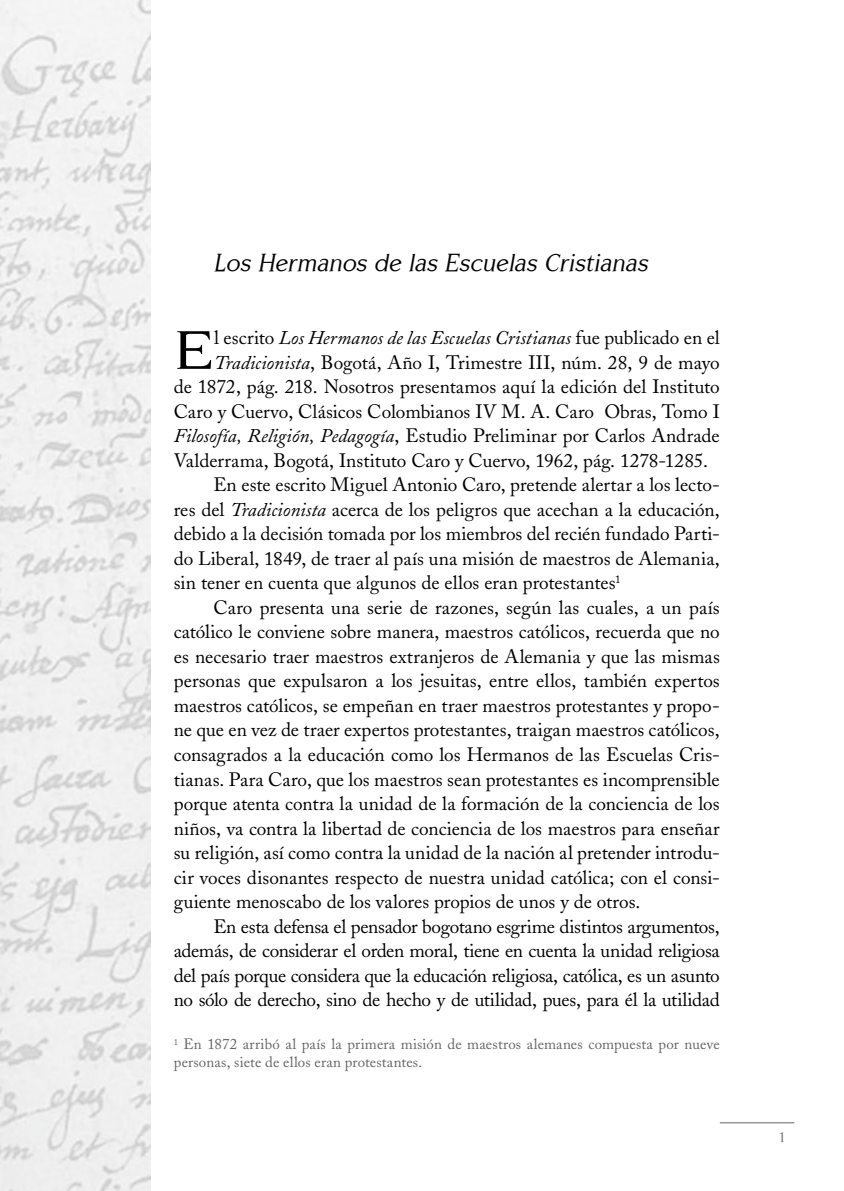
<style>
.page{position:relative;width:844px;height:1191px;background:#fff}
.page>*{position:absolute;margin:0;border:0;box-sizing:border-box;transform-origin:0 0}
.t1{font:54.77px "Centabel";color:#000;scale:1.25 1}
.t2{font:italic 24.5px "Centabel";color:#000}
.t3{font:19.25px "Adobe Caslon";color:#000}
.t4{font:19.25px "Adobe Caslon";letter-spacing:-.02em;color:#000}
.t5{font:italic 19.25px "Adobe Caslon";letter-spacing:.005em;color:#000}
.t6{font:14.88px/17.5px "Adobe Caslon";letter-spacing:.01em;color:#646567}
.t7{font:14px "Centabel";color:#646567}
.s1{font-style:normal}
.s2{font-style:italic}
</style>
<div class="page">
<hr style="left:719px;top:1122px;width:75px;height:1px;background:#646567">
<img style="left:0;top:0;width:150px;height:1191px">
<p class="t2" style="left:213px;top:248px;width:440px">Los Hermanos de las Escuelas Cristianas</p>
<h1 class="t1" style="left:174px;top:318px;width:33px">E</h1>
<p class="t5" style="left:214px;top:327px;width:507px"><span class="s1">l escrito</span> Los Hermanos de las Escuelas Cristianas <span class="s1">fue publicado en el</span></p>
<p class="t3" style="left:214px;top:351px;width:507px"><span class="s2">Tradicionista</span>, Bogotá, Año I, Trimestre III, núm. 28, 9 de mayo</p>
<p class="t3" style="left:174px;top:375px;width:547px">de 1872, pág. 218. Nosotros presentamos aquí la edición del Instituto</p>
<p class="t3" style="left:174px;top:400px;width:547px">Caro y Cuervo, Clásicos Colombianos IV M. A. Caro Obras, Tomo I</p>
<p class="t3" style="left:174px;top:424px;width:547px"><span class="s2">Filosofía, Religión, Pedagogía</span>, Estudio Preliminar por Carlos Andrade</p>
<p class="t3" style="left:174px;top:449px;width:535px">Valderrama, Bogotá, Instituto Caro y Cuervo, 1962, pág. 1278-1285.</p>
<p class="t3" style="left:213px;top:473px;width:507px">En este escrito Miguel Antonio Caro, pretende alertar a los lecto-</p>
<p class="t3" style="left:174px;top:498px;width:547px">res del <span class="s2">Tradicionista</span> acerca de los peligros que acechan a la educación,</p>
<p class="t3" style="left:174px;top:522px;width:547px">debido a la decisión tomada por los miembros del recién fundado Parti-</p>
<p class="t3" style="left:174px;top:547px;width:547px">do Liberal, 1849, de traer al país una misión de maestros de Alemania,</p>
<p class="t3" style="left:174px;top:571px;width:448px">sin tener en cuenta que algunos de ellos eran protestantes<sup>1</sup></p>
<p class="t3" style="left:213px;top:596px;width:507px">Caro presenta una serie de razones, según las cuales, a un país</p>
<p class="t3" style="left:174px;top:620px;width:547px">católico le conviene sobre manera, maestros católicos, recuerda que no</p>
<p class="t3" style="left:174px;top:645px;width:547px">es necesario traer maestros extranjeros de Alemania y que las mismas</p>
<p class="t3" style="left:174px;top:669px;width:547px">personas que expulsaron a los jesuitas, entre ellos, también expertos</p>
<p class="t3" style="left:174px;top:694px;width:547px">maestros católicos, se empeñan en traer maestros protestantes y propo-</p>
<p class="t3" style="left:174px;top:718px;width:547px">ne que en vez de traer expertos protestantes, traigan maestros católicos,</p>
<p class="t3" style="left:174px;top:743px;width:547px">consagrados a la educación como los Hermanos de las Escuelas Cris-</p>
<p class="t3" style="left:174px;top:767px;width:547px">tianas. Para Caro, que los maestros sean protestantes es incomprensible</p>
<p class="t3" style="left:174px;top:792px;width:547px">porque atenta contra la unidad de la formación de la conciencia de los</p>
<p class="t3" style="left:174px;top:816px;width:547px">niños, va contra la libertad de conciencia de los maestros para enseñar</p>
<p class="t3" style="left:174px;top:841px;width:547px">su religión, así como contra la unidad de la nación al pretender introdu-</p>
<p class="t3" style="left:174px;top:865px;width:547px">cir voces disonantes respecto de nuestra unidad católica; con el consi-</p>
<p class="t3" style="left:174px;top:890px;width:468px">guiente menoscabo de los valores propios de unos y de otros.</p>
<p class="t4" style="left:213px;top:914px;width:507px">En esta defensa el pensador bogotano esgrime distintos argumentos,</p>
<p class="t4" style="left:174px;top:939px;width:547px">además, de considerar el orden moral, tiene en cuenta la unidad religiosa</p>
<p class="t4" style="left:174px;top:963px;width:547px">del país porque considera que la educación religiosa, católica, es un asunto</p>
<p class="t4" style="left:174px;top:988px;width:547px">no sólo de derecho, sino de hecho y de utilidad, pues, para él la utilidad</p>
<p class="t6" style="left:174px;top:1035px;width:547px"><sup>1</sup> En 1872 arribó al país la primera misión de maestros alemanes compuesta por nueve personas, siete de ellos eran protestantes.</p>
<p class="t7" style="left:778px;top:1129px;width:8px">1</p>
</div>
